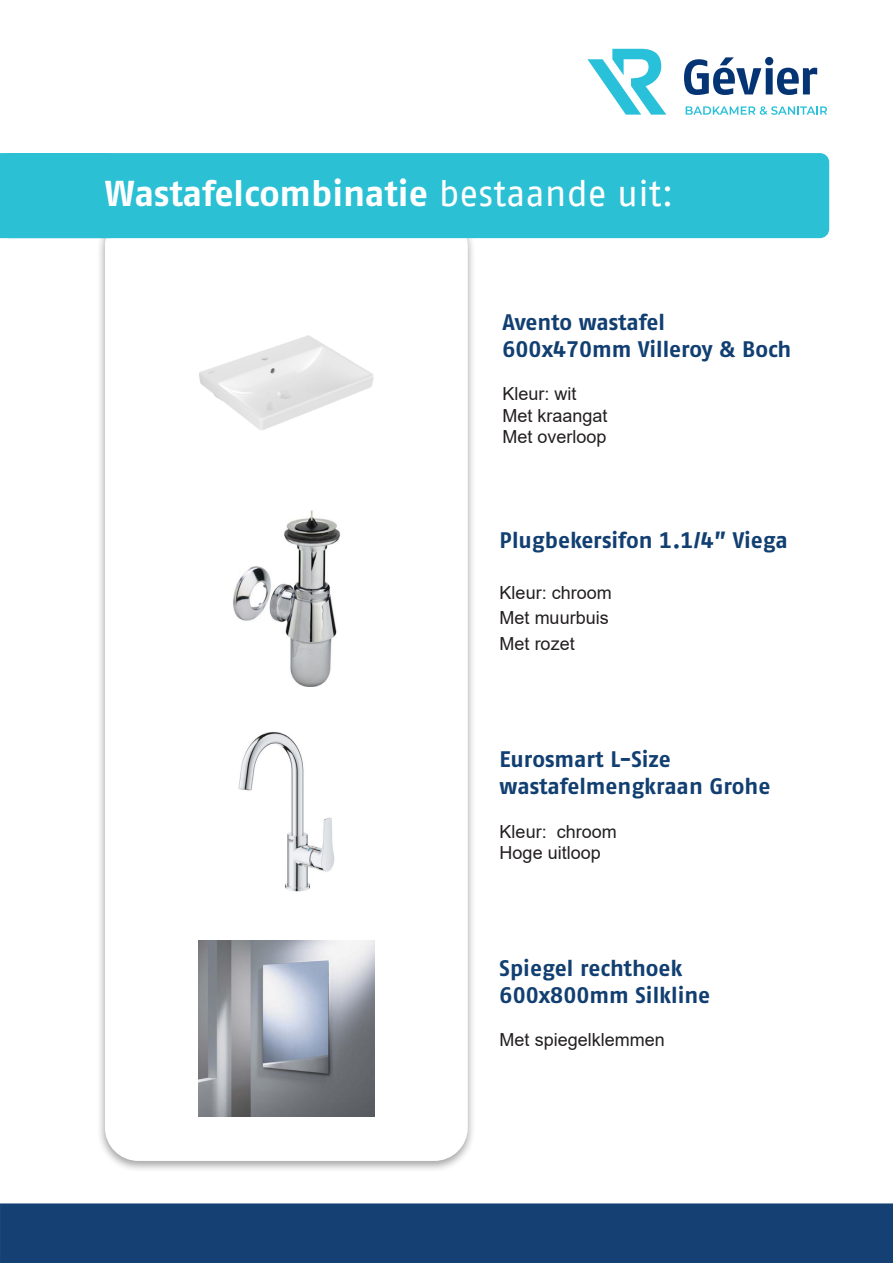
<style>
.page{position:relative;width:893px;height:1263px;background:#fff}
.page>*{position:absolute;margin:0;border:0;box-sizing:border-box;transform-origin:0 0}
.t1{font:36px "Fago No Bold TF";letter-spacing:-.005em;color:#fff}
.t2{font:22.5px/27px "Fago No Bold TF";color:#123f71}
.t3{font:18px "Arial";color:#231f20}
.s1{font-family:"Fago No"}
</style>
<div class="page">
<div style="left:97px;top:209px;width:379px;height:964px;background:#231f20;opacity:.41"></div>
<div style="left:106px;top:213px;width:361px;height:947px;background:#fff;border-radius:33px"></div>
<div style="left:1px;top:154px;width:827px;height:83px;background:#2cc0d5;border-radius:9px"></div>
<div style="left:0;top:153px;width:829px;height:85px;border:2px solid #2cc0d5;border-radius:9px"></div>
<svg style="left:587px;top:49px;width:79px;height:66px"></svg>
<svg style="left:684px;top:57px;width:133px;height:38px"></svg>
<svg style="left:686px;top:106px;width:141px;height:9px"></svg>
<div style="left:1px;top:1204px;width:891px;height:58px;background:#154073"></div>
<div style="left:0;top:1203px;width:893px;height:60px;border:2px solid #154073"></div>
<div style="left:1px;top:154px;width:109px;height:83px;background:#2cc0d5"></div>
<div style="left:0;top:153px;width:111px;height:85px;border:2px solid #2cc0d5"></div>
<img style="left:199px;top:335px;width:175px;height:95px">
<img style="left:233px;top:511px;width:107px;height:176px">
<img style="left:238px;top:731px;width:97px;height:161px">
<img style="left:198px;top:940px;width:176px;height:176px">
<p class="t1" style="left:105px;top:172px;width:570px">Wastafelcombinatie <span class="s1">bestaande uit:</span></p>
<p class="t2" style="left:502px;top:308px;width:164px">Avento wastafel</p>
<p class="t2" style="left:502px;top:335px;width:290px">600x470mm Villeroy &amp; Boch</p>
<p class="t3" style="left:502px;top:381px;width:76px">Kleur: wit</p>
<p class="t3" style="left:502px;top:403px;width:107px">Met kraangat</p>
<p class="t3" style="left:502px;top:425px;width:106px">Met overloop</p>
<p class="t2" style="left:500px;top:526px;width:290px">Plugbekersifon 1.1/4” Viega</p>
<p class="t3" style="left:500px;top:580px;width:114px">Kleur: chroom</p>
<p class="t3" style="left:500px;top:605px;width:111px">Met muurbuis</p>
<p class="t3" style="left:500px;top:631px;width:77px">Met rozet</p>
<p class="t2" style="left:500px;top:746px;width:173px">Eurosmart L-Size</p>
<p class="t2" style="left:500px;top:773px;width:272px">wastafelmengkraan Grohe</p>
<p class="t3" style="left:500px;top:819px;width:119px">Kleur: chroom</p>
<p class="t3" style="left:500px;top:840px;width:103px">Hoge uitloop</p>
<p class="t2" style="left:500px;top:954px;width:212px">Spiegel rechthoek<br>600x800mm Silkline</p>
<p class="t3" style="left:500px;top:1027px;width:167px">Met spiegelklemmen</p>
</div>
